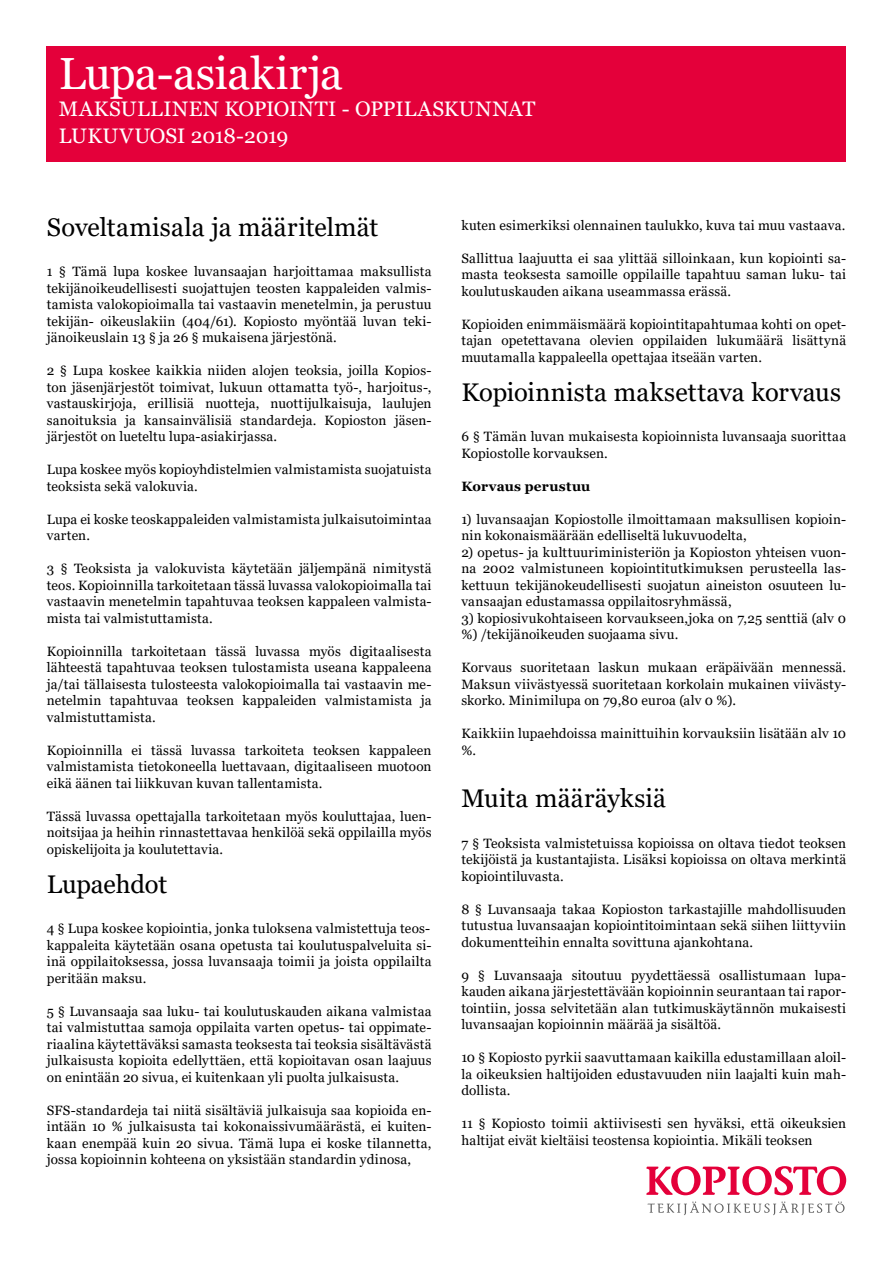
<style>
.page{position:relative;width:893px;height:1263px;background:#fff}
.page>*{position:absolute;margin:0;border:0;box-sizing:border-box;transform-origin:0 0}
.t1{font:45px "Georgia";letter-spacing:-.01em;color:#fff}
.t2{font:25.5px "Georgia";letter-spacing:.005em;color:#000}
.t3{font:21px/27px "Georgia";letter-spacing:.005em;color:#fff}
.t4{font:13.5px/16.5px "Georgia";letter-spacing:.015em;color:#000;text-align:justify}
.t5{font:700 13.5px "Georgia";letter-spacing:.02em;color:#000}
</style>
<div class="page">
<div style="left:47px;top:47px;width:799px;height:115px;background:#e4003a"></div>
<svg style="left:647px;top:1201px;width:198px;height:14px"></svg>
<svg style="left:646px;top:1166px;width:200px;height:29px"></svg>
<h1 class="t1" style="left:59px;top:46px;width:286px">Lupa-asiakirja</h1>
<h3 class="t3" style="left:59px;top:96px;width:478px">MAKSULLINEN KOPIOINTI - OPPILASKUNNAT<br>LUKUVUOSI 2018-2019</h3>
<h2 class="t2" style="left:47px;top:212px;width:333px">Soveltamisala ja määritelmät</h2>
<p class="t4" style="left:47px;top:264px;width:386px">1 § Tämä lupa koskee luvansaajan harjoittamaa maksullista tekijänoikeudellisesti suojattujen teosten kappaleiden valmis&shy;tamista valokopioimalla tai vastaavin menetelmin, ja perustuu tekijän- oikeuslakiin (404/61). Kopiosto myöntää luvan teki&shy;jänoikeuslain 13 § ja 26 § mukaisena järjestönä.</p>
<p class="t4" style="left:47px;top:363px;width:386px">2 § Lupa koskee kaikkia niiden alojen teoksia, joilla Kopios&shy;ton jäsenjärjestöt toimivat, lukuun ottamatta työ-, harjoitus-, vastauskirjoja, erillisiä nuotteja, nuottijulkaisuja, laulujen sanoituksia ja kansainvälisiä standardeja. Kopioston jäsen&shy;järjestöt on lueteltu lupa-asiakirjassa.</p>
<p class="t4" style="left:47px;top:462px;width:386px">Lupa koskee myös kopioyhdistelmien valmistamista suojatuista teoksista sekä valokuvia.</p>
<p class="t4" style="left:47px;top:511px;width:386px">Lupa ei koske teoskappaleiden valmistamista julkaisutoimintaa varten.</p>
<p class="t4" style="left:47px;top:561px;width:386px">3 § Teoksista ja valokuvista käytetään jäljempänä nimitystä teos. Kopioinnilla tarkoitetaan tässä luvassa valokopioimalla tai vastaavin menetelmin tapahtuvaa teoksen kappaleen valmista&shy;mista tai valmistuttamista.</p>
<p class="t4" style="left:47px;top:643px;width:386px">Kopioinnilla tarkoitetaan tässä luvassa myös digitaalisesta lähteestä tapahtuvaa teoksen tulostamista useana kappaleena ja/tai tällaisesta tulosteesta valokopioimalla tai vastaavin me&shy;netelmin tapahtuvaa teoksen kappaleiden valmistamista ja valmistuttamista.</p>
<p class="t4" style="left:47px;top:742px;width:386px">Kopioinnilla ei tässä luvassa tarkoiteta teoksen kappaleen valmistamista tietokoneella luettavaan, digitaaliseen muotoon eikä äänen tai liikkuvan kuvan tallentamista.</p>
<p class="t4" style="left:47px;top:808px;width:386px">Tässä luvassa opettajalla tarkoitetaan myös kouluttajaa, luen&shy;noitsijaa ja heihin rinnastettavaa henkilöä sekä oppilailla myös opiskelijoita ja koulutettavia.</p>
<h2 class="t2" style="left:47px;top:869px;width:122px">Lupaehdot</h2>
<p class="t4" style="left:47px;top:921px;width:386px">4 § Lupa koskee kopiointia, jonka tuloksena valmistettuja teos&shy;kappaleita käytetään osana opetusta tai koulutuspalveluita si&shy;inä oppilaitoksessa, jossa luvansaaja toimii ja joista oppilailta peritään maksu.</p>
<p class="t4" style="left:47px;top:1003px;width:386px">5 § Luvansaaja saa luku- tai koulutuskauden aikana valmistaa tai valmistuttaa samoja oppilaita varten opetus- tai oppimate&shy;riaalina käytettäväksi samasta teoksesta tai teoksia sisältävästä julkaisusta kopioita edellyttäen, että kopioitavan osan laajuus on enintään 20 sivua, ei kuitenkaan yli puolta julkaisusta.</p>
<p class="t4" style="left:47px;top:1102px;width:386px">SFS-standardeja tai niitä sisältäviä julkaisuja saa kopioida en&shy;intään 10 % julkaisusta tai kokonaissivumäärästä, ei kuiten&shy;kaan enempää kuin 20 sivua. Tämä lupa ei koske tilannetta, jossa kopioinnin kohteena on yksistään standardin ydinosa,</p>
<p class="t4" style="left:461px;top:217px;width:385px">kuten esimerkiksi olennainen taulukko, kuva tai muu vastaava.</p>
<p class="t4" style="left:461px;top:250px;width:386px">Sallittua laajuutta ei saa ylittää silloinkaan, kun kopiointi sa&shy;masta teoksesta samoille oppilaille tapahtuu saman luku- tai koulutuskauden aikana useammassa erässä.</p>
<p class="t4" style="left:461px;top:316px;width:386px">Kopioiden enimmäismäärä kopiointitapahtumaa kohti on opet&shy;tajan opetettavana olevien oppilaiden lukumäärä lisättynä muutamalla kappaleella opettajaa itseään varten.</p>
<h2 class="t2" style="left:461px;top:377px;width:381px">Kopioinnista maksettava korvaus</h2>
<p class="t4" style="left:461px;top:429px;width:386px">6 § Tämän luvan mukaisesta kopioinnista luvansaaja suorittaa<br>Kopiostolle korvauksen.</p>
<p class="t5" style="left:461px;top:477px;width:130px">Korvaus perustuu</p>
<p class="t4" style="left:461px;top:511px;width:386px">1) luvansaajan Kopiostolle ilmoittamaan maksullisen kopioin&shy;nin kokonaismäärään edelliseltä lukuvuodelta,</p>
<p class="t4" style="left:461px;top:544px;width:386px">2) opetus- ja kulttuuriministeriön ja Kopioston yhteisen vuon&shy;na 2002 valmistuneen kopiointitutkimuksen perusteella las&shy;kettuun tekijänokeudellisesti suojatun aineiston osuuteen lu&shy;vansaajan edustamassa oppilaitosryhmässä,</p>
<p class="t4" style="left:461px;top:610px;width:386px">3) kopiosivukohtaiseen korvaukseen,joka on 7,25 senttiä (alv 0 %) /tekijänoikeuden suojaama sivu.</p>
<p class="t4" style="left:461px;top:660px;width:386px">Korvaus suoritetaan laskun mukaan eräpäivään mennessä.<br>Maksun viivästyessä suoritetaan korkolain mukainen viivästy&shy;skorko. Minimilupa on 79,80 euroa (alv 0 %).</p>
<p class="t4" style="left:461px;top:726px;width:386px">Kaikkiin lupaehdoissa mainittuihin korvauksiin lisätään alv 10 %.</p>
<h2 class="t2" style="left:461px;top:783px;width:206px">Muita määräyksiä</h2>
<p class="t4" style="left:461px;top:835px;width:386px">7 § Teoksista valmistetuissa kopioissa on oltava tiedot teoksen tekijöistä ja kustantajista. Lisäksi kopioissa on oltava merkintä kopiointiluvasta.</p>
<p class="t4" style="left:461px;top:901px;width:386px">8 § Luvansaaja takaa Kopioston tarkastajille mahdollisuuden tutustua luvansaajan kopiointitoimintaan sekä siihen liittyviin dokumentteihin ennalta sovittuna ajankohtana.</p>
<p class="t4" style="left:461px;top:967px;width:386px">9 § Luvansaaja sitoutuu pyydettäessä osallistumaan lupa&shy;kauden aikana järjestettävään kopioinnin seurantaan tai rapor&shy;tointiin, jossa selvitetään alan tutkimuskäytännön mukaisesti luvansaajan kopioinnin määrää ja sisältöä.</p>
<p class="t4" style="left:461px;top:1050px;width:386px">10 § Kopiosto pyrkii saavuttamaan kaikilla edustamillaan aloil&shy;la oikeuksien haltijoiden edustavuuden niin laajalti kuin mah&shy;dollista.</p>
<p class="t4" style="left:461px;top:1116px;width:386px">11 § Kopiosto toimii aktiivisesti sen hyväksi, että oikeuksien haltijat eivät kieltäisi teostensa kopiointia. Mikäli teoksen</p>
</div>
